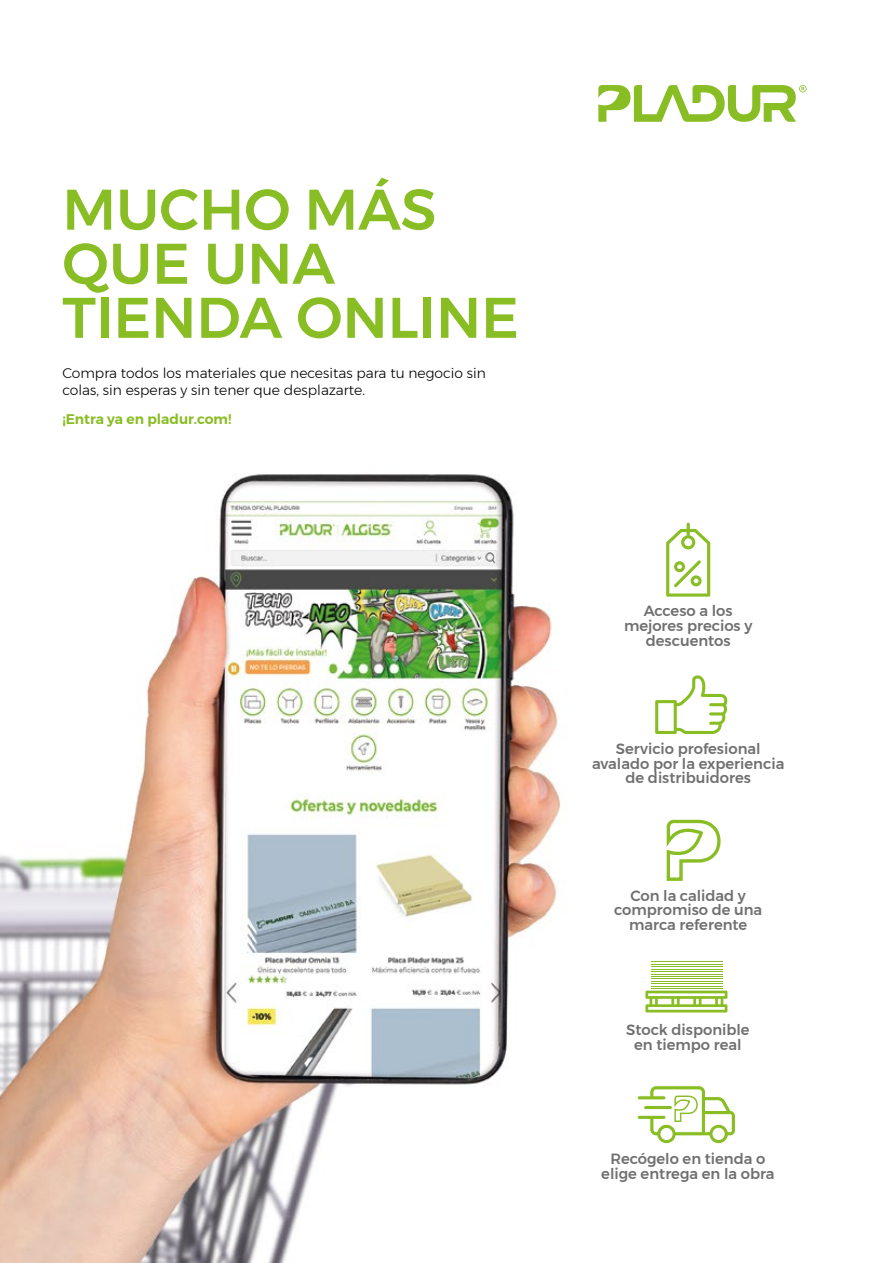
<style>
.page{position:relative;width:893px;height:1263px;background:#fff}
.page>*{position:absolute;margin:0;border:0;box-sizing:border-box;transform-origin:0 0}
.t1{font:500 57.15px/54px "Montserrat";color:#89bd24}
.t2{font:500 14.7px/14.7px "Montserrat";color:#706f6f;text-align:center}
.t3{font:300 13.95px/17px "Montserrat";color:#000}
.t4{font:600 13.95px "Montserrat";color:#89bd24}
</style>
<div class="page">
<img style="left:0;top:87px;width:807px;height:1176px">
<svg style="left:637px;top:1085px;width:99px;height:59px"></svg>
<svg style="left:665px;top:818px;width:58px;height:64px"></svg>
<svg style="left:666px;top:523px;width:44px;height:74px"></svg>
<svg style="left:655px;top:675px;width:72px;height:59px"></svg>
<svg style="left:645px;top:990px;width:82px;height:22px"></svg>
<hr style="left:651px;top:988px;width:71px;height:1px;background:#89bd24">
<hr style="left:651px;top:986px;width:71px;height:1px;background:#89bd24">
<hr style="left:651px;top:983px;width:71px;height:1px;background:#89bd24">
<hr style="left:651px;top:981px;width:71px;height:1px;background:#89bd24">
<hr style="left:651px;top:978px;width:71px;height:1px;background:#89bd24">
<hr style="left:651px;top:976px;width:71px;height:1px;background:#89bd24">
<hr style="left:651px;top:974px;width:71px;height:1px;background:#89bd24">
<hr style="left:651px;top:971px;width:71px;height:1px;background:#89bd24">
<hr style="left:651px;top:969px;width:71px;height:1px;background:#89bd24">
<hr style="left:651px;top:966px;width:71px;height:1px;background:#89bd24">
<hr style="left:651px;top:964px;width:71px;height:1px;background:#89bd24">
<hr style="left:651px;top:961px;width:71px;height:1px;background:#89bd24">
<svg style="left:598px;top:85px;width:208px;height:37px"></svg>
<h1 class="t1" style="left:62px;top:182px;width:458px">MUCHO MÁS<br>QUE UNA<br>TIENDA ONLINE</h1>
<p class="t3" style="left:62px;top:364px;width:425px">Compra todos los materiales que necesitas para tu negocio sin colas, sin esperas y sin tener que desplazarte.</p>
<p class="t4" style="left:62px;top:408px;width:171px">¡Entra ya en pladur.com!</p>
<p class="t2" style="left:624px;top:604px;width:130px">Acceso a los mejores precios y descuentos</p>
<p class="t2" style="left:592px;top:741px;width:194px">Servicio profesional avalado por la experiencia de distribuidores</p>
<p class="t2" style="left:614px;top:888px;width:150px">Con la calidad y compromiso de una marca referente</p>
<p class="t2" style="left:626px;top:1023px;width:125px">Stock disponible en tiempo real</p>
<p class="t2" style="left:601px;top:1151px;width:175px">Recógelo en tienda o elige entrega en la obra</p>
</div>
